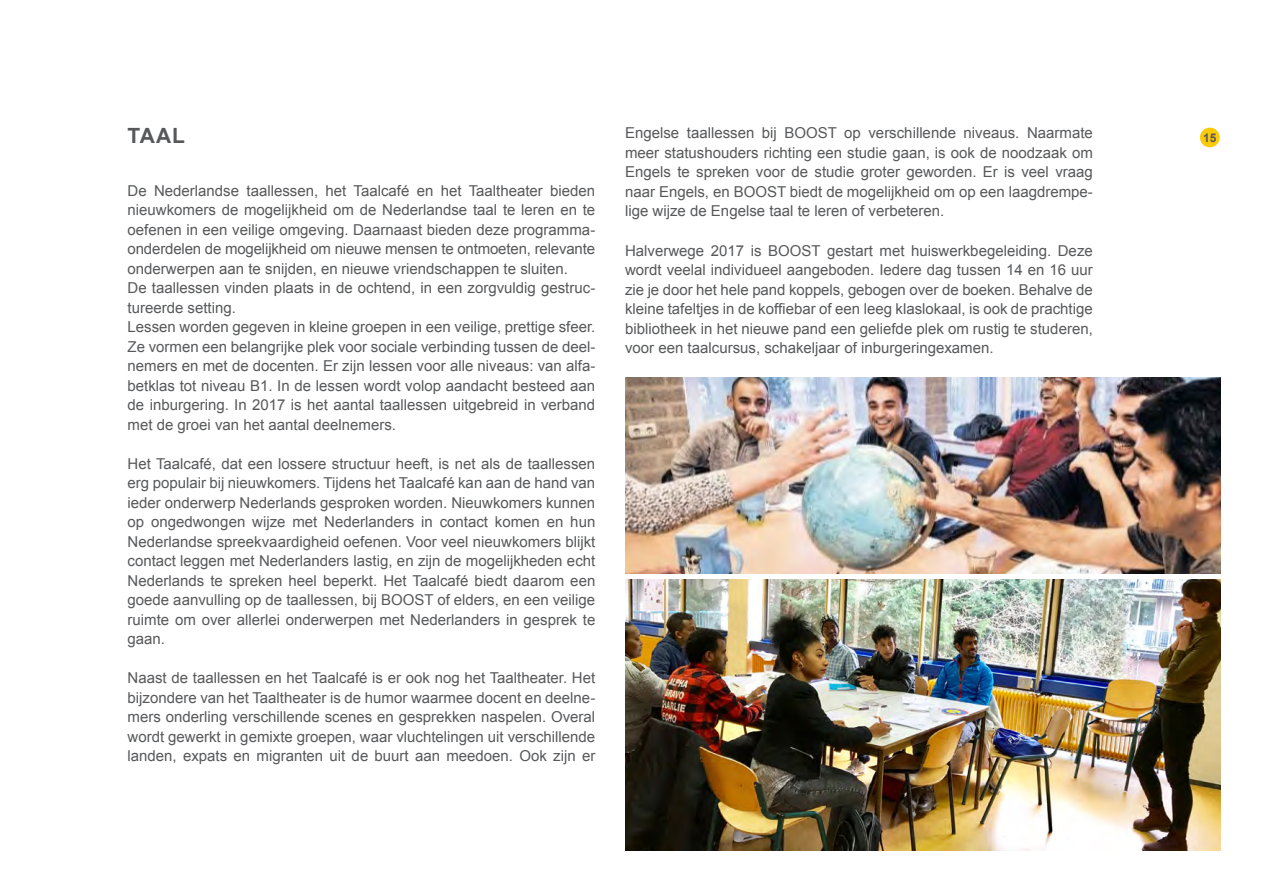
<style>
.page{position:relative;width:1263px;height:893px;background:#fff}
.page>*{position:absolute;margin:0;border:0;box-sizing:border-box;transform-origin:0 0}
.t1{font:700 21px "Arial";color:#57585a}
.t2{font:15px/19.5px "Arial";color:#57585a;text-align:justify}
.t3{font:700 12px "Arial";color:#57585a}
</style>
<div class="page">
<img style="left:625px;top:579px;width:595px;height:271px">
<img style="left:625px;top:377px;width:595px;height:196px">
<div style="left:1200px;top:128px;width:20px;height:19px;background:#feca0a;border-radius:50%"></div>
<p class="t2" style="left:625px;top:124px;width:469px">Engelse taallessen bij BOOST op verschillende niveaus. Naarmate meer statushouders richting een studie gaan, is ook de noodzaak om Engels te spreken voor de studie groter geworden. Er is veel vraag naar Engels, en BOOST biedt de mogelijkheid om op een laagdrempe&shy;lige wijze de Engelse taal te leren of verbeteren.</p>
<p class="t2" style="left:625px;top:241px;width:469px">Halverwege 2017 is BOOST gestart met huiswerkbegeleiding. Deze wordt veelal individueel aangeboden. Iedere dag tussen 14 en 16 uur zie je door het hele pand koppels, gebogen over de boeken. Behalve de kleine tafeltjes in de koffiebar of een leeg klaslokaal, is ook de prachtige bibliotheek in het nieuwe pand een geliefde plek om rustig te studeren, voor een taalcursus, schakeljaar of inburgeringexamen.</p>
<p class="t1" style="left:128px;top:121px;width:59px">TAAL</p>
<p class="t3" style="left:1203px;top:129px;width:15px">15</p>
<p class="t2" style="left:128px;top:181px;width:469px">De Nederlandse taallessen, het Taalcafé en het Taaltheater bieden nieuwkomers de mogelijkheid om de Nederlandse taal te leren en te oefenen in een veilige omgeving. Daarnaast bieden deze programma&shy;onderdelen de mogelijkheid om nieuwe mensen te ontmoeten, relevante onderwerpen aan te snijden, en nieuwe vriendschappen te sluiten.</p>
<p class="t2" style="left:128px;top:279px;width:469px">De taallessen vinden plaats in de ochtend, in een zorgvuldig gestruc&shy;tureerde setting.</p>
<p class="t2" style="left:128px;top:318px;width:469px">Lessen worden gegeven in kleine groepen in een veilige, prettige sfeer.<br>Ze vormen een belangrijke plek voor sociale verbinding tussen de deel&shy;nemers en met de docenten. Er zijn lessen voor alle niveaus: van alfa&shy;betklas tot niveau B1. In de lessen wordt volop aandacht besteed aan de inburgering. In 2017 is het aantal taallessen uitgebreid in verband met de groei van het aantal deelnemers.</p>
<p class="t2" style="left:128px;top:454px;width:469px">Het Taalcafé, dat een lossere structuur heeft, is net als de taallessen erg populair bij nieuwkomers. Tijdens het Taalcafé kan aan de hand van ieder onderwerp Nederlands gesproken worden. Nieuwkomers kunnen op ongedwongen wijze met Nederlanders in contact komen en hun Nederlandse spreekvaardigheid oefenen. Voor veel nieuwkomers blijkt contact leggen met Nederlanders lastig, en zijn de mogelijkheden echt Nederlands te spreken heel beperkt. Het Taalcafé biedt daarom een goede aanvulling op de taallessen, bij BOOST of elders, en een veilige ruimte om over allerlei onderwerpen met Nederlanders in gesprek te gaan.</p>
<p class="t2" style="left:128px;top:669px;width:469px">Naast de taallessen en het Taalcafé is er ook nog het Taaltheater. Het bijzondere van het Taaltheater is de humor waarmee docent en deelne&shy;mers onderling verschillende scenes en gesprekken naspelen. Overal wordt gewerkt in gemixte groepen, waar vluchtelingen uit verschillende landen, expats en migranten uit de buurt aan meedoen. Ook zijn er</p>
</div>
